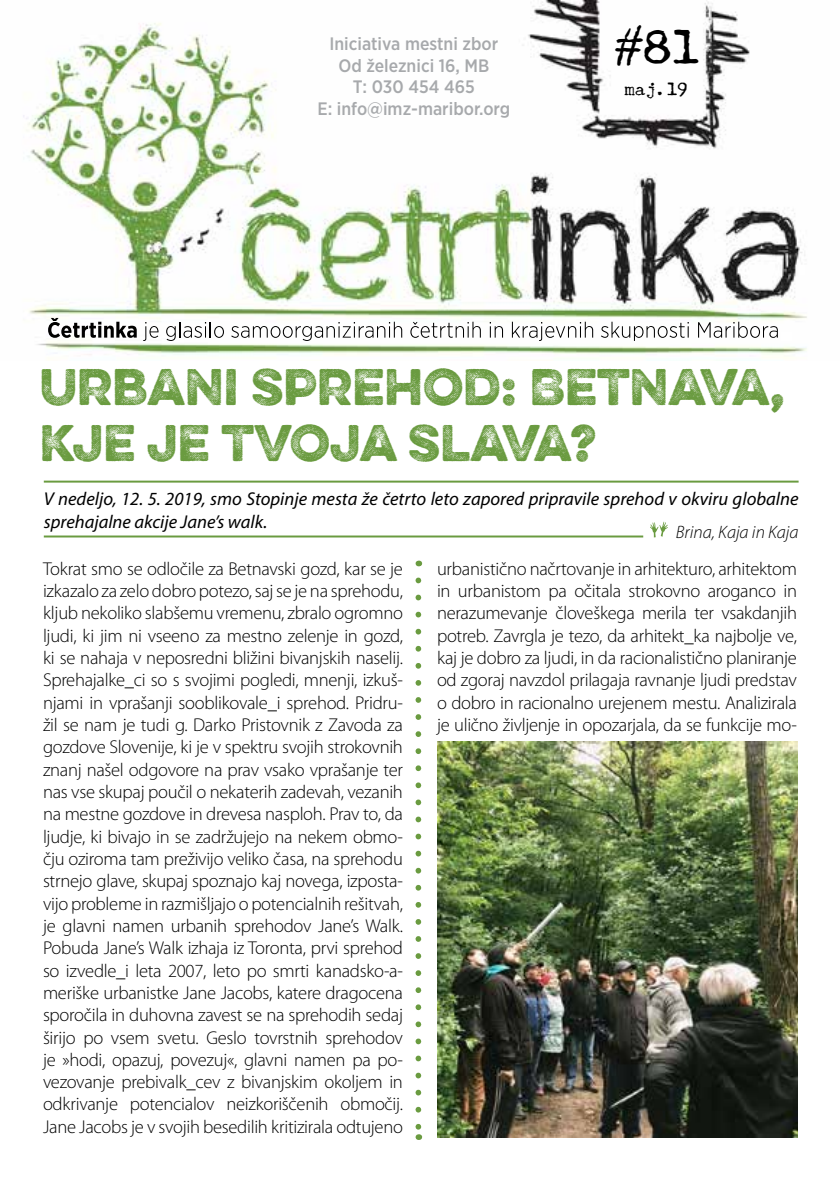
<style>
.page{position:relative;width:840px;height:1191px;background:#fff}
.page>*{position:absolute;margin:0;border:0;box-sizing:border-box;transform-origin:0 0}
.t1{font:48px "Underwood Champion";color:#000}
.t2{font:300 46px/55.2px "Eveleth Slant";color:#6a9b40}
.t3{font:300 18.6px/22.4px "Myriad Pro";letter-spacing:-.015em;color:#000;text-align:justify}
.t4{font:italic 18.6px/22.4px "Myriad Pro";color:#000}
.t5{font:500 18px/21.6px "Gotham Narrow";color:#a7a9ac;text-align:center}
.t6{font:italic 300 18px "Myriad Pro";color:#000}
.t7{font:18px "Underwood Champion";color:#000}
</style>
<div class="page">
<img style="left:23px;top:0;width:784px;height:359px">
<svg style="left:48px;top:318px;width:89px;height:20px"></svg>
<svg style="left:143px;top:322px;width:15px;height:19px"></svg>
<svg style="left:166px;top:322px;width:58px;height:19px"></svg>
<svg style="left:231px;top:322px;width:171px;height:19px"></svg>
<svg style="left:410px;top:322px;width:70px;height:16px"></svg>
<svg style="left:489px;top:322px;width:13px;height:15px"></svg>
<svg style="left:511px;top:322px;width:82px;height:19px"></svg>
<svg style="left:600px;top:322px;width:88px;height:19px"></svg>
<svg style="left:697px;top:322px;width:80px;height:16px"></svg>
<div style="left:780px;top:332px;width:11px;height:9px;background:#fff"></div>
<hr style="left:44px;top:535px;width:599px;height:2px;background:#6a9b40">
<hr style="left:44px;top:480px;width:754px;height:2px;background:#6a9b40">
<svg style="left:650px;top:521px;width:17px;height:16px"></svg>
<svg style="left:415px;top:580px;width:6px;height:548px"></svg>
<img style="left:437px;top:741px;width:359px;height:396px">
<p class="t5" style="left:317px;top:33px;width:194px">Iniciativa mestni zbor<br>Od železnici 16, MB<br>T: 030 454 465<br>E: info@imz-maribor.org</p>
<h1 class="t1" style="left:615px;top:18px;width:86px">#81</h1>
<p class="t7" style="left:624px;top:79px;width:65px">maj.19</p>
<h2 class="t2" style="left:40px;top:358px;width:746px">URBANI SPREHOD: BETNAVA,<br>KJE JE TVOJA SLAVA?</h2>
<p class="t4" style="left:44px;top:487px;width:755px">V nedeljo, 12. 5. 2019, smo Stopinje mesta že četrto leto zapored pripravile sprehod v okviru globalne sprehajalne akcije Jane’s walk.</p>
<p class="t6" style="left:675px;top:521px;width:124px">Brina, Kaja in Kaja</p>
<p class="t3" style="left:43px;top:557px;width:361px">Tokrat smo se odločile za Betnavski gozd, kar se je izkazalo za zelo dobro potezo, saj se je na sprehodu, kljub nekoliko slabšemu vremenu, zbralo ogromno ljudi, ki jim ni vseeno za mestno zelenje in gozd, ki se nahaja v neposredni bližini bivanjskih naselij.<br>Sprehajalke_ci so s svojimi pogledi, mnenji, izkuš&shy;njami in vprašanji sooblikovale_i sprehod. Pridru&shy;žil se nam je tudi g. Darko Pristovnik z Zavoda za gozdove Slovenije, ki je v spektru svojih strokovnih znanj našel odgovore na prav vsako vprašanje ter nas vse skupaj poučil o nekaterih zadevah, vezanih na mestne gozdove in drevesa nasploh. Prav to, da ljudje, ki bivajo in se zadržujejo na nekem obmo&shy;čju oziroma tam preživijo veliko časa, na sprehodu strnejo glave, skupaj spoznajo kaj novega, izposta&shy;vijo probleme in razmišljajo o potencialnih rešitvah, je glavni namen urbanih sprehodov Jane’s Walk.<br>Pobuda Jane’s Walk izhaja iz Toronta, prvi sprehod so izvedle_i leta 2007, leto po smrti kanadsko-a&shy;meriške urbanistke Jane Jacobs, katere dragocena sporočila in duhovna zavest se na sprehodih sedaj širijo po vsem svetu. Geslo tovrstnih sprehodov je »hodi, opazuj, povezuj«, glavni namen pa po&shy;vezovanje prebivalk_cev z bivanjskim okoljem in odkrivanje potencialov neizkoriščenih območij.<br>Jane Jacobs je v svojih besedilih kritizirala odtujeno</p>
<p class="t3" style="left:437px;top:557px;width:361px">urbanistično načrtovanje in arhitekturo, arhitektom in urbanistom pa očitala strokovno aroganco in nerazumevanje človeškega merila ter vsakdanjih potreb. Zavrgla je tezo, da arhitekt_ka najbolje ve, kaj je dobro za ljudi, in da racionalistično planiranje od zgoraj navzdol prilagaja ravnanje ljudi predstav o dobro in racionalno urejenem mestu. Analizirala je ulično življenje in opozarjala, da se funkcije mo-</p>
</div>
